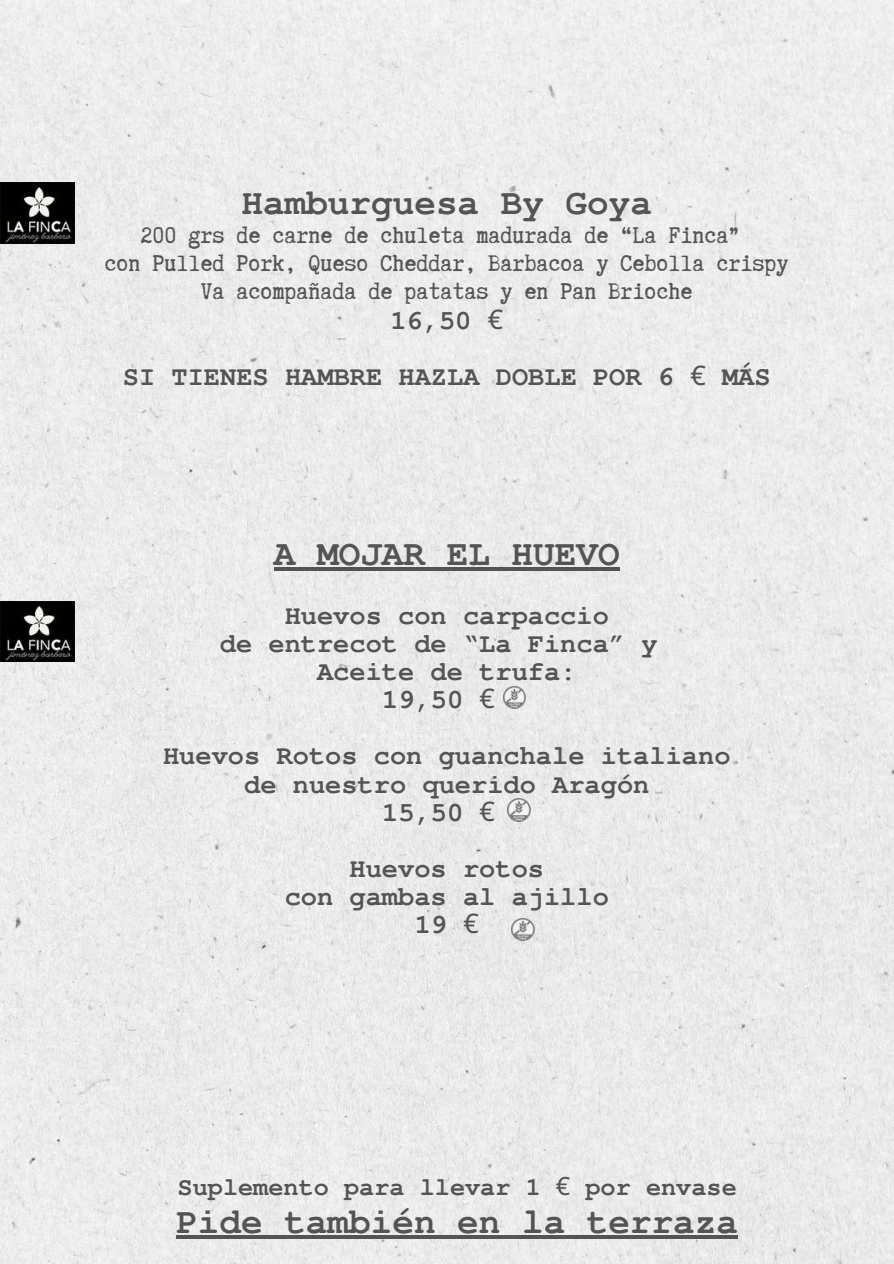
<style>
.page{position:relative;width:894px;height:1264px;background:#fff}
.page>*{position:absolute;margin:0;border:0;box-sizing:border-box;transform-origin:0 0}
.t1{font:700 36px "Tlwg Typewriter";color:#545454}
.t2{font:700 27px/28.2px "Tlwg Typewriter";color:#545454;text-align:center}
.t3{font:27px/28.2px "Truetypewriter Polygl OTT";color:#545454;text-align:center}
.t4{font:700 25.2px "Tlwg Typewriter";color:#545454}
.s1{font-family:"Noto Sans";font-weight:400}
</style>
<div class="page">
<img style="left:0;top:0;width:893px;height:1263px">
<hr style="left:274px;top:567px;width:345px;height:3px;background:#545454">
<img style="left:507px;top:798px;width:23px;height:23px">
<img style="left:511px;top:918px;width:23px;height:22px">
<img style="left:0;top:183px;width:74px;height:61px">
<img style="left:0;top:601px;width:74px;height:61px">
<img style="left:503px;top:686px;width:22px;height:23px">
<hr style="left:176px;top:1235px;width:562px;height:3px;background:#545454">
<h1 class="t1" style="left:241px;top:180px;width:412px">Hamburguesa By Goya</h1>
<p class="t3" style="left:105px;top:221px;width:685px">200 grs de carne de chuleta madurada de “La Finca”<br>con Pulled Pork, Queso Cheddar, Barbacoa y Cebolla crispy<br>Va acompañada de patatas y en Pan Brioche</p>
<p class="t2" style="left:123px;top:293px;width:649px;line-height:56.2px">16,50 <span class="s1">€<br></span>SI TIENES HAMBRE HAZLA DOBLE POR 6 <span class="s1">€</span> MÁS</p>
<h1 class="t1" style="left:274px;top:531px;width:347px">A MOJAR EL HUEVO</h1>
<p class="t2" style="left:284px;top:602px;width:325px">Huevos con carpaccio</p>
<p class="t2" style="left:220px;top:630px;width:439px">de entrecot de “La Finca” y</p>
<p class="t2" style="left:317px;top:658px;width:261px">Aceite de trufa:</p>
<p class="t2" style="left:382px;top:686px;width:114px">19,50 <span class="s1">€</span></p>
<p class="t2" style="left:163px;top:742px;width:568px">Huevos Rotos con guanchale italiano</p>
<p class="t2" style="left:244px;top:770px;width:406px">de nuestro querido Aragón</p>
<p class="t2" style="left:382px;top:798px;width:114px">15,50 <span class="s1">€</span></p>
<p class="t2" style="left:284px;top:855px;width:325px">Huevos rotos<br>con gambas al ajillo<br>19 <span class="s1">€</span></p>
<p class="t4" style="left:177px;top:1171px;width:560px">Suplemento para llevar 1 <span class="s1">€</span> por envase</p>
<h1 class="t1" style="left:176px;top:1199px;width:563px">Pide también en la terraza</h1>
</div>
